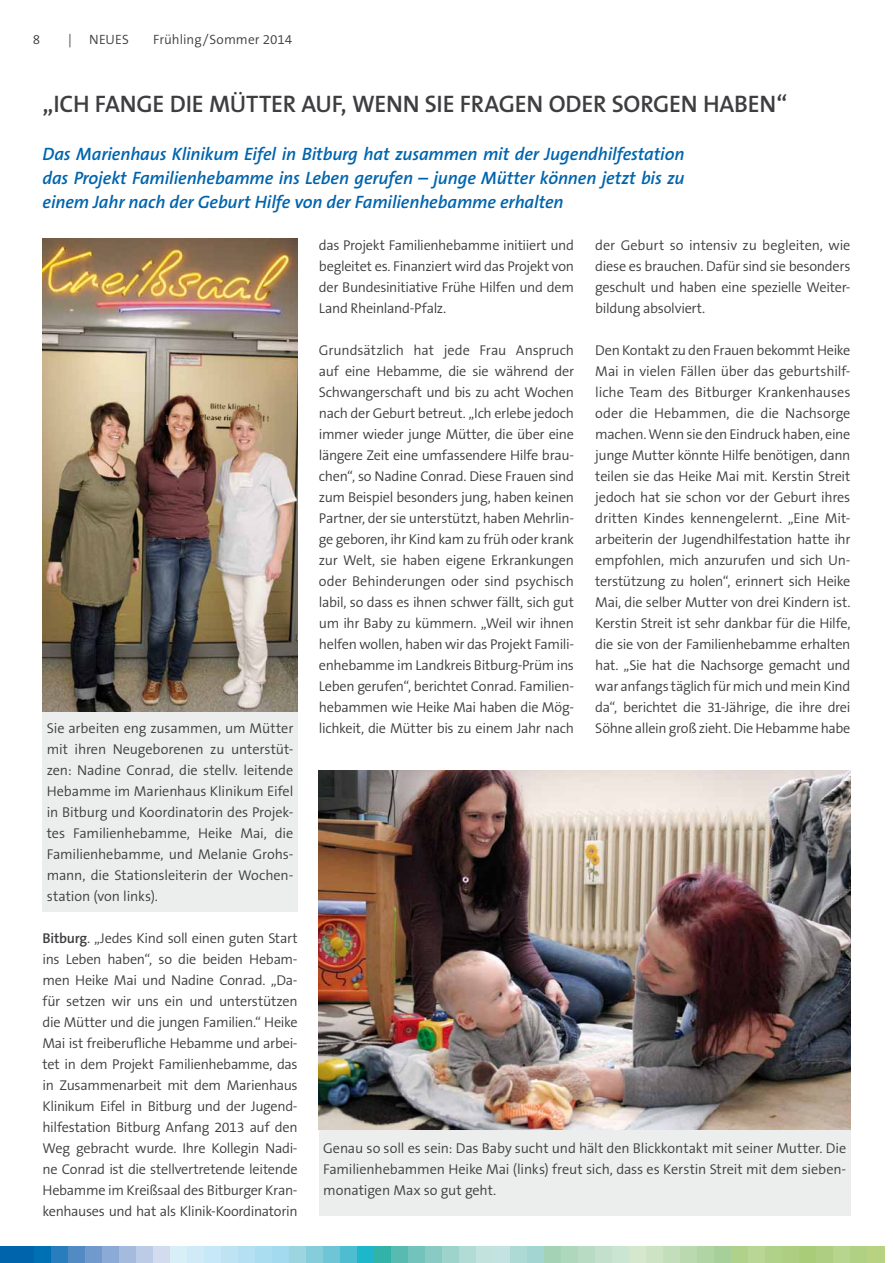
<style>
.page{position:relative;width:893px;height:1263px;background:#fff}
.page>*{position:absolute;margin:0;border:0;box-sizing:border-box;transform-origin:0 0}
.t1{font:600 24px "The Sans B6";letter-spacing:-.005em;color:#3e3d40}
.t2{font:italic 600 18px/24px "The Sans B6";letter-spacing:-.01em;color:#0064ad;text-align:justify}
.t3{font:300 14.25px/21px "The Sans B4";letter-spacing:-.02em;color:#3e3d40;text-align:justify}
.t4{font:300 13.5px "The Sans B4";color:#3e3d40}
.s1{font-family:"The Sans B6";font-weight:600}
</style>
<div class="page">
<div style="left:17px;top:1246px;width:17px;height:17px;background:#0064ad"></div>
<div style="left:34px;top:1246px;width:17px;height:17px;background:#0070b5"></div>
<div style="left:51px;top:1246px;width:17px;height:17px;background:#297dbc"></div>
<div style="left:68px;top:1246px;width:17px;height:17px;background:#528bc4"></div>
<div style="left:85px;top:1246px;width:17px;height:17px;background:#709acc"></div>
<div style="left:102px;top:1246px;width:17px;height:17px;background:#8baad5"></div>
<div style="left:119px;top:1246px;width:17px;height:17px;background:#a5bbdd"></div>
<div style="left:136px;top:1246px;width:17px;height:17px;background:#bccbe6"></div>
<div style="left:153px;top:1246px;width:17px;height:17px;background:#d3dcee"></div>
<div style="left:170px;top:1246px;width:17px;height:17px;background:#d8eff8"></div>
<div style="left:187px;top:1246px;width:17px;height:17px;background:#d0ebf7"></div>
<div style="left:204px;top:1246px;width:17px;height:17px;background:#c7e8f6"></div>
<div style="left:221px;top:1246px;width:17px;height:17px;background:#bee4f4"></div>
<div style="left:238px;top:1246px;width:17px;height:17px;background:#b5e0f3"></div>
<div style="left:255px;top:1246px;width:17px;height:17px;background:#abddf1"></div>
<div style="left:272px;top:1246px;width:17px;height:17px;background:#a3daf0"></div>
<div style="left:289px;top:1246px;width:17px;height:17px;background:#9cd5e0"></div>
<div style="left:306px;top:1246px;width:17px;height:17px;background:#86cddb"></div>
<div style="left:323px;top:1246px;width:17px;height:17px;background:#6dc5d5"></div>
<div style="left:340px;top:1246px;width:17px;height:17px;background:#4fbdd0"></div>
<div style="left:357px;top:1246px;width:17px;height:17px;background:#1db6ca"></div>
<div style="left:374px;top:1246px;width:17px;height:17px;background:#32b3aa"></div>
<div style="left:391px;top:1246px;width:17px;height:17px;background:#57bbb2"></div>
<div style="left:408px;top:1246px;width:17px;height:17px;background:#72c3bb"></div>
<div style="left:425px;top:1246px;width:17px;height:17px;background:#89cbc4"></div>
<div style="left:442px;top:1246px;width:17px;height:17px;background:#9ed3cc"></div>
<div style="left:459px;top:1246px;width:17px;height:17px;background:#b1dbd5"></div>
<div style="left:476px;top:1246px;width:17px;height:17px;background:#c2e2dd"></div>
<div style="left:493px;top:1246px;width:17px;height:17px;background:#c2e3e0"></div>
<div style="left:510px;top:1246px;width:17px;height:17px;background:#aedad6"></div>
<div style="left:527px;top:1246px;width:17px;height:17px;background:#a3d6d2"></div>
<div style="left:544px;top:1246px;width:17px;height:17px;background:#a4d2b4"></div>
<div style="left:561px;top:1246px;width:17px;height:17px;background:#aed7bc"></div>
<div style="left:578px;top:1246px;width:17px;height:17px;background:#b8dbc4"></div>
<div style="left:595px;top:1246px;width:17px;height:17px;background:#c2e0cb"></div>
<div style="left:612px;top:1246px;width:17px;height:17px;background:#cbe5d3"></div>
<div style="left:629px;top:1246px;width:17px;height:17px;background:#d5e8ce"></div>
<div style="left:646px;top:1246px;width:17px;height:17px;background:#cde3c4"></div>
<div style="left:663px;top:1246px;width:17px;height:17px;background:#c3deba"></div>
<div style="left:680px;top:1246px;width:17px;height:17px;background:#bad9af"></div>
<div style="left:697px;top:1246px;width:17px;height:17px;background:#b0d4a4"></div>
<div style="left:714px;top:1246px;width:17px;height:17px;background:#a6cf9a"></div>
<div style="left:731px;top:1246px;width:17px;height:17px;background:#b0d189"></div>
<div style="left:748px;top:1246px;width:17px;height:17px;background:#bad697"></div>
<div style="left:765px;top:1246px;width:17px;height:17px;background:#b0d189"></div>
<div style="left:782px;top:1246px;width:17px;height:17px;background:#aecf81"></div>
<div style="left:799px;top:1246px;width:17px;height:17px;background:#a9cc79"></div>
<div style="left:816px;top:1246px;width:17px;height:17px;background:#aecf81"></div>
<div style="left:833px;top:1246px;width:17px;height:17px;background:#b8d590"></div>
<div style="left:850px;top:1246px;width:17px;height:17px;background:#b0d084"></div>
<div style="left:867px;top:1246px;width:17px;height:17px;background:#b7d382"></div>
<div style="left:0;top:1246px;width:17px;height:17px;background:#0064ad"></div>
<div style="left:43px;top:705px;width:255px;height:207px;background:#eceded"></div>
<div style="left:319px;top:1129px;width:531px;height:86px;background:#eceded"></div>
<img style="left:319px;top:770px;width:531px;height:359px">
<img style="left:43px;top:238px;width:255px;height:473px">
<p class="t4" style="left:33px;top:32px;width:9px">8</p>
<p class="t4" style="left:68px;top:32px;width:5px">|</p>
<p class="t4" style="left:89px;top:32px;width:41px">NEUES</p>
<p class="t4" style="left:153px;top:32px;width:141px">Frühling / Sommer 2014</p>
<h1 class="t1" style="left:43px;top:91px;width:746px">„ICH FANGE DIE MÜTTER AUF, WENN SIE FRAGEN ODER SORGEN HABEN“</h1>
<p class="t2" style="left:43px;top:142px;width:644px">Das Marienhaus Klinikum Eifel in Bitburg hat zusammen mit der Jugendhilfestation das Projekt Familienhebamme ins Leben gerufen – junge Mütter können jetzt bis zu einem Jahr nach der Geburt Hilfe von der Familienhebamme erhalten</p>
<p class="t3" style="left:47px;top:718px;width:248px">Sie arbeiten eng zusammen, um Mütter mit ihren Neugeborenen zu unterstüt&shy;zen: Nadine Conrad, die stellv. leitende Hebamme im Marienhaus Klinikum Eifel in Bitburg und Koordinatorin des Projek&shy;tes Familienhebamme, Heike Mai, die Familienhebamme, und Melanie Grohs&shy;mann, die Stationsleiterin der Wochen&shy;station (von links).</p>
<p class="t3" style="left:43px;top:928px;width:257px"><span class="s1">BITBURG</span>. „Jedes Kind soll einen guten Start ins Leben haben“, so die beiden Hebam&shy;men Heike Mai und Nadine Conrad. „Da&shy;für setzen wir uns ein und unterstützen die Mütter und die jungen Familien.“ Heike Mai ist freiberufliche Hebamme und arbei&shy;tet in dem Projekt Familienhebamme, das in Zusammenarbeit mit dem Marienhaus Klinikum Eifel in Bitburg und der Jugend&shy;hilfestation Bitburg Anfang 2013 auf den Weg gebracht wurde. Ihre Kollegin Nadi&shy;ne Conrad ist die stellvertretende leitende Hebamme im Kreißsaal des Bitburger Kran&shy;kenhauses und hat als Klinik-Koordinatorin</p>
<p class="t3" style="left:319px;top:235px;width:257px">das Projekt Familienhebamme initiiert und begleitet es. Finanziert wird das Projekt von der Bundesinitiative Frühe Hilfen und dem Land Rheinland-Pfalz.</p>
<p class="t3" style="left:319px;top:340px;width:257px">Grundsätzlich hat jede Frau Anspruch auf eine Hebamme, die sie während der Schwangerschaft und bis zu acht Wochen nach der Geburt betreut. „Ich erlebe jedoch immer wieder junge Mütter, die über eine längere Zeit eine umfassendere Hilfe brau&shy;chen“, so Nadine Conrad. Diese Frauen sind zum Beispiel besonders jung, haben keinen Partner, der sie unterstützt, haben Mehrlin&shy;ge geboren, ihr Kind kam zu früh oder krank zur Welt, sie haben eigene Erkrankungen oder Behinderungen oder sind psychisch labil, so dass es ihnen schwer fällt, sich gut um ihr Baby zu kümmern. „Weil wir ihnen helfen wollen, haben wir das Projekt Famili&shy;enhebamme im Landkreis Bitburg-Prüm ins Leben gerufen“, berichtet Conrad. Familien&shy;hebammen wie Heike Mai haben die Mög&shy;lichkeit, die Mütter bis zu einem Jahr nach</p>
<p class="t3" style="left:595px;top:235px;width:257px">der Geburt so intensiv zu begleiten, wie diese es brauchen. Dafür sind sie besonders geschult und haben eine spezielle Weiter&shy;bildung absolviert.</p>
<p class="t3" style="left:595px;top:340px;width:257px">Den Kontakt zu den Frauen bekommt Heike Mai in vielen Fällen über das geburtshilf&shy;liche Team des Bitburger Krankenhauses oder die Hebammen, die die Nachsorge machen. Wenn sie den Eindruck haben, eine junge Mutter könnte Hilfe benötigen, dann teilen sie das Heike Mai mit. Kerstin Streit jedoch hat sie schon vor der Geburt ihres dritten Kindes kennengelernt. „Eine Mit&shy;arbeiterin der Jugendhilfestation hatte ihr empfohlen, mich anzurufen und sich Un&shy;terstützung zu holen“, erinnert sich Heike Mai, die selber Mutter von drei Kindern ist.<br>Kerstin Streit ist sehr dankbar für die Hilfe, die sie von der Familienhebamme erhalten hat. „Sie hat die Nachsorge gemacht und war anfangs täglich für mich und mein Kind da“, berichtet die 31-Jährige, die ihre drei Söhne allein groß zieht. Die Hebamme habe</p>
<p class="t3" style="left:323px;top:1138px;width:524px">Genau so soll es sein: Das Baby sucht und hält den Blickkontakt mit seiner Mutter. Die Familienhebammen Heike Mai (links) freut sich, dass es Kerstin Streit mit dem sieben&shy;monatigen Max so gut geht.</p>
</div>
